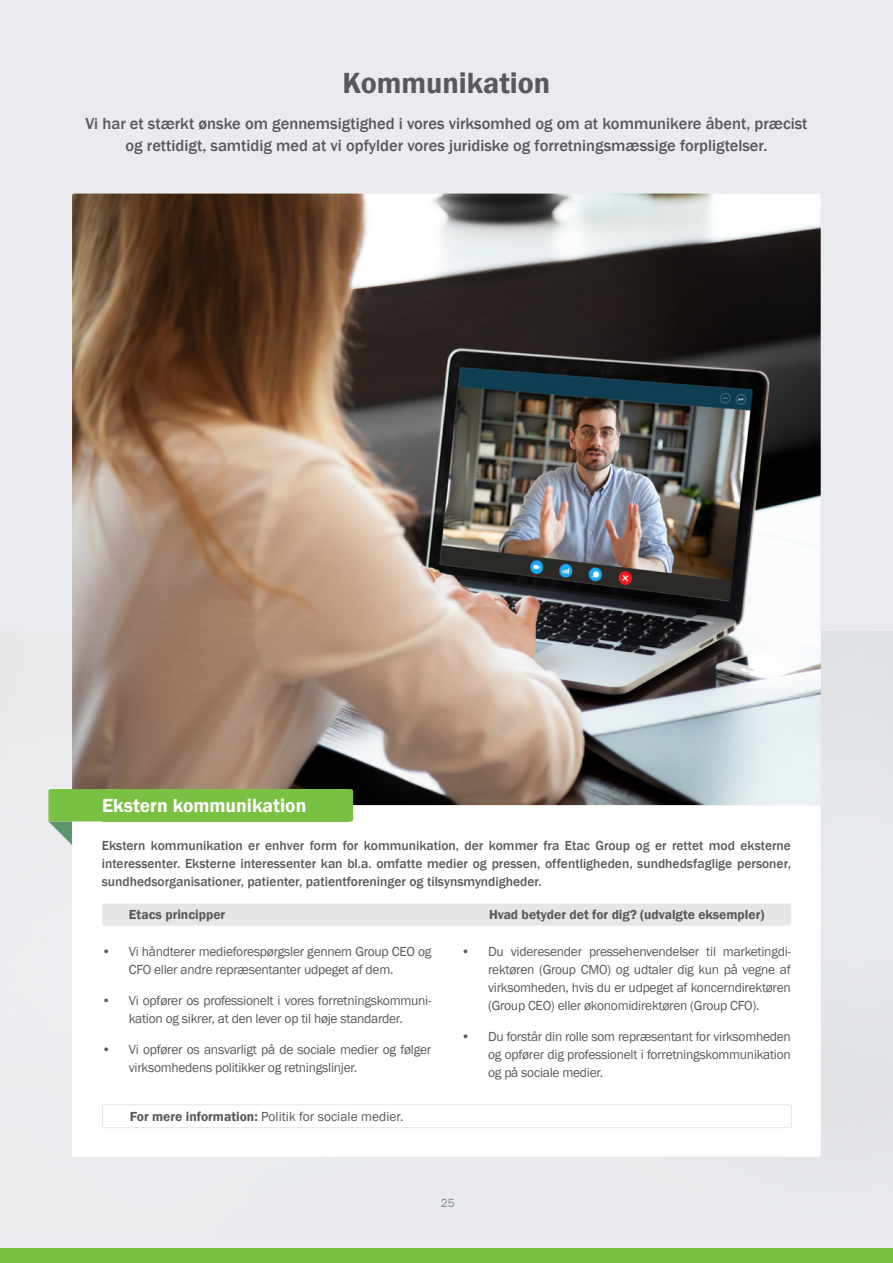
<style>
.page{position:relative;width:893px;height:1263px;background:#fff}
.page>*{position:absolute;margin:0;border:0;box-sizing:border-box;transform-origin:0 0}
.t1{font:600 30px "Franklin Gothic";color:#58595b}
.t2{font:600 19.5px "Franklin Gothic";color:#fff}
.t3{font:500 16.5px/22.5px "Franklin Gothic";color:#58595b;text-align:center}
.t4{font:13.5px/18px "Franklin Gothic";letter-spacing:-.02em;color:#58595b}
.t5{font:500 13.5px/18px "Franklin Gothic";color:#58595b;text-align:justify}
.t6{font:600 13.5px "Franklin Gothic";color:#58595b}
.t7{font:13.5px "Franklin Gothic";color:#58595b}
.t8{font:12px "Franklin Gothic";color:#84888c}
.s1{font-weight:600}
</style>
<div class="page">
<div style="left:0;top:0;width:893px;height:1248px;background:#e9ebee"></div>
<div style="left:0;top:1248px;width:893px;height:15px;background:#7ac143"></div>
<img style="left:72px;top:194px;width:749px;height:611px">
<div style="left:72px;top:805px;width:749px;height:352px;background:#fff"></div>
<div style="left:102px;top:903px;width:689px;height:23px;background:#e4e7e5;border-radius:2px"></div>
<svg style="left:48px;top:789px;width:68px;height:56px;background:#aad48f"></svg>
<div style="left:102px;top:1104px;width:690px;height:24px;border:1px solid #e4e7e5;border-radius:2px"></div>
<div style="left:102px;top:789px;width:247px;height:32px;background:#7ac143"></div>
<div style="left:344px;top:789px;width:9px;height:32px;background:#7ac143;border-radius:2px"></div>
<h1 class="t1" style="left:343px;top:65px;width:209px">Kommunikation</h1>
<p class="t3" style="left:85px;top:112px;width:724px">Vi har et stærkt ønske om gennemsigtighed i vores virksomhed og om at kommunikere åbent, præcist og rettidigt, samtidig med at vi opfylder vores juridiske og forretningsmæssige forpligtelser.</p>
<h2 class="t2" style="left:102px;top:793px;width:206px">Ekstern kommunikation</h2>
<p class="t5" style="left:102px;top:836px;width:691px">Ekstern kommunikation er enhver form for kommunikation, der kommer fra Etac Group og er rettet mod eksterne interessenter. Eksterne interessenter kan bl.a. omfatte medier og pressen, offentligheden, sundhedsfaglige personer, sundhedsorganisationer, patienter, patientforeninger og tilsynsmyndigheder.</p>
<p class="t6" style="left:129px;top:906px;width:98px">Etacs principper</p>
<p class="t6" style="left:489px;top:906px;width:277px">Hvad betyder det for dig? (udvalgte eksempler)</p>
<p class="t4" style="left:129px;top:943px;width:304px;text-indent:-27px">• Vi håndterer medieforespørgsler gennem Group CEO og<br>CFO eller andre repræsentanter udpeget af dem.</p>
<p class="t4" style="left:102px;top:992px;width:331px;text-align:center">• Vi opfører os professionelt i vores forretningskommuni&shy;kation og sikrer, at den lever op til høje standarder.</p>
<p class="t4" style="left:129px;top:1041px;width:304px;text-indent:-27px">• Vi opfører os ansvarligt på de sociale medier og følger virksomhedens politikker og retningslinjer.</p>
<p class="t7" style="left:130px;top:1108px;width:275px"><span class="s1">For mere information:</span> Politik for sociale medier.</p>
<p class="t4" style="left:488px;top:943px;width:304px;text-align:justify;text-indent:-27px">• Du videresender pressehenvendelser til marketingdi&shy;rektøren (Group CMO) og udtaler dig kun på vegne af virksomheden, hvis du er udpeget af koncerndirektøren (Group CEO) eller økonomidirektøren (Group CFO).</p>
<p class="t4" style="left:488px;top:1028px;width:304px;text-align:justify;text-indent:-27px">• Du forstår din rolle som repræsentant for virksomheden og opfører dig professionelt i forretningskommunikation og på sociale medier.</p>
<p class="t8" style="left:441px;top:1195px;width:15px">25</p>
</div>
